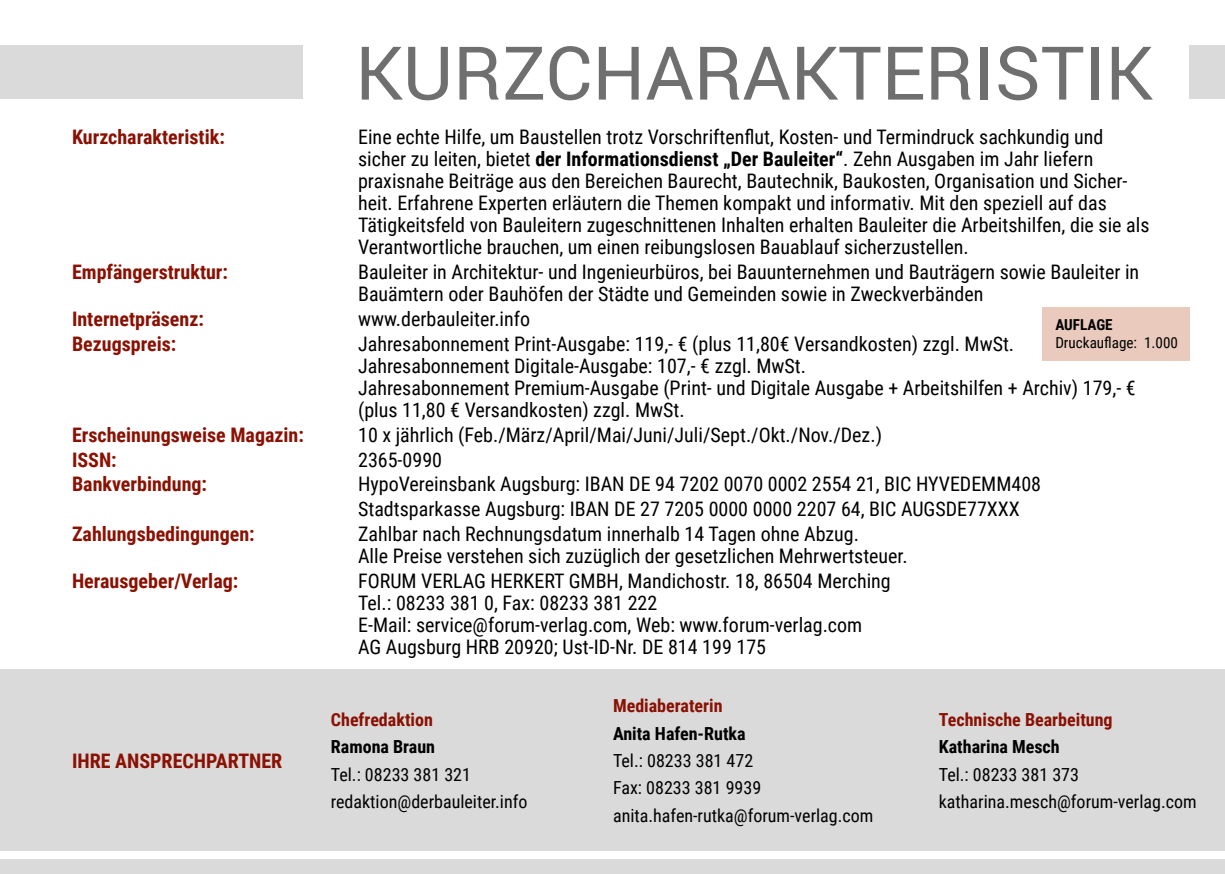
<style>
.page{position:relative;width:1225px;height:874px;background:#fff}
.page>*{position:absolute;margin:0;border:0;box-sizing:border-box;transform-origin:0 0}
.t1{font:74.2px "Roboto";color:#706f6f}
.t2{font:20px/22px "Roboto Condensed";color:#000}
.t3{font:700 20px "Roboto Condensed";color:#8a1002}
.t4{font:18px/27.2px "Roboto Condensed";color:#000}
.t5{font:700 18px "Roboto Condensed";color:#8a1002}
.t6{font:700 18px "Roboto Condensed";color:#000}
.t7{font:15.2px "Roboto Condensed";color:#000}
.t8{font:700 15.2px "Roboto Condensed";color:#000}
.s1{font-weight:700}
</style>
<div class="page">
<div style="left:0;top:669px;width:1225px;height:181px;background:#dadada"></div>
<div style="left:1042px;top:307px;width:147px;height:53px;background:#e9cabc"></div>
<div style="left:0;top:859px;width:1225px;height:14px;background:#dadada"></div>
<div style="left:0;top:45px;width:303px;height:54px;background:#dadada"></div>
<div style="left:1189px;top:45px;width:36px;height:54px;background:#dadada"></div>
<h1 class="t1" style="left:355px;top:21px;width:799px">KURZCHARAKTERISTIK</h1>
<p class="t3" style="left:72px;top:123px;width:154px">Kurzcharakteristik:</p>
<p class="t2" style="left:358px;top:125px;width:793px">Eine echte Hilfe, um Baustellen trotz Vorschriftenflut, Kosten- und Termindruck sachkundig und sicher zu leiten, bietet <span class="s1">der Informationsdienst „Der Bauleiter“</span>. Zehn Ausgaben im Jahr liefern praxisnahe Beiträge aus den Bereichen Baurecht, Bautechnik, Baukosten, Organisation und Sicher&shy;heit. Erfahrene Experten erläutern die Themen kompakt und informativ. Mit den speziell auf das Tätigkeitsfeld von Bauleitern zugeschnittenen Inhalten erhalten Bauleiter die Arbeitshilfen, die sie als Verantwortliche brauchen, um einen reibungslosen Bauablauf sicherzustellen.</p>
<p class="t3" style="left:72px;top:258px;width:158px">Empfängerstruktur:</p>
<p class="t2" style="left:358px;top:260px;width:782px">Bauleiter in Architektur- und Ingenieurbüros, bei Bauunternehmen und Bauträgern sowie Bauleiter in<br>Bauämtern oder Bauhöfen der Städte und Gemeinden sowie in Zweckverbänden</p>
<p class="t3" style="left:72px;top:304px;width:133px">Internetpräsenz:</p>
<p class="t2" style="left:358px;top:307px;width:174px">www.derbauleiter.info</p>
<p class="t3" style="left:72px;top:329px;width:106px">Bezugspreis:</p>
<p class="t2" style="left:358px;top:332px;width:779px">Jahresabonnement Print-Ausgabe: 119,- € (plus 11,80€ Versandkosten) zzgl. MwSt.<br>Jahresabonnement Digitale-Ausgabe: 107,- € zzgl. MwSt.<br>Jahresabonnement Premium-Ausgabe (Print- und Digitale Ausgabe + Arbeitshilfen + Archiv) 179,- € (plus 11,80 € Versandkosten) zzgl. MwSt.</p>
<p class="t3" style="left:72px;top:420px;width:233px">Erscheinungsweise Magazin:</p>
<p class="t2" style="left:358px;top:422px;width:525px">10 x jährlich (Feb./März/April/Mai/Juni/Juli/Sept./Okt./Nov./Dez.)</p>
<p class="t3" style="left:72px;top:445px;width:46px">ISSN:</p>
<p class="t2" style="left:358px;top:447px;width:85px">2365-0990</p>
<p class="t3" style="left:72px;top:470px;width:137px">Bankverbindung:</p>
<p class="t2" style="left:358px;top:471px;width:684px;line-height:24.8px">HypoVereinsbank Augsburg: IBAN DE 94 7202 0070 0002 2554 21, BIC HYVEDEMM408<br>Stadtsparkasse Augsburg: IBAN DE 27 7205 0000 0000 2207 64, BIC AUGSDE77XXX</p>
<p class="t3" style="left:72px;top:519px;width:184px">Zahlungsbedingungen:</p>
<p class="t2" style="left:358px;top:522px;width:551px">Zahlbar nach Rechnungsdatum innerhalb 14 Tagen ohne Abzug.<br>Alle Preise verstehen sich zuzüglich der gesetzlichen Mehrwertsteuer.</p>
<p class="t3" style="left:72px;top:566px;width:168px">Herausgeber/Verlag:</p>
<p class="t2" style="left:358px;top:569px;width:534px">FORUM VERLAG HERKERT GMBH, Mandichostr. 18, 86504 Merching Tel.: 08233 381 0, Fax: 08233 381 222<br>E-Mail: service@forum-verlag.com, Web: www.forum-verlag.com<br>AG Augsburg HRB 20920; Ust-ID-Nr. DE 814 199 175</p>
<p class="t8" style="left:1055px;top:314px;width:59px">AUFLAGE</p>
<p class="t7" style="left:1055px;top:332px;width:124px">Druckauflage: 1.000</p>
<p class="t3" style="left:72px;top:746px;width:212px">IHRE ANSPRECHPARTNER</p>
<p class="t5" style="left:331px;top:706px;width:103px">Chefredaktion</p>
<p class="t6" style="left:331px;top:734px;width:106px">Ramona Braun</p>
<p class="t4" style="left:331px;top:759px;width:198px">Tel.: 08233 381 321 redaktion@derbauleiter.info</p>
<p class="t5" style="left:613px;top:693px;width:111px">Mediaberaterin</p>
<p class="t6" style="left:613px;top:720px;width:134px">Anita Hafen-Rutka</p>
<p class="t4" style="left:613px;top:745px;width:262px">Tel.: 08233 381 472<br>Fax: 08233 381 9939 anita.hafen-rutka@forum-verlag.com</p>
<p class="t5" style="left:939px;top:706px;width:175px">Technische Bearbeitung</p>
<p class="t6" style="left:939px;top:734px;width:122px">Katharina Mesch</p>
<p class="t4" style="left:939px;top:759px;width:259px">Tel.: 08233 381 373 katharina.mesch@forum-verlag.com</p>
</div>
